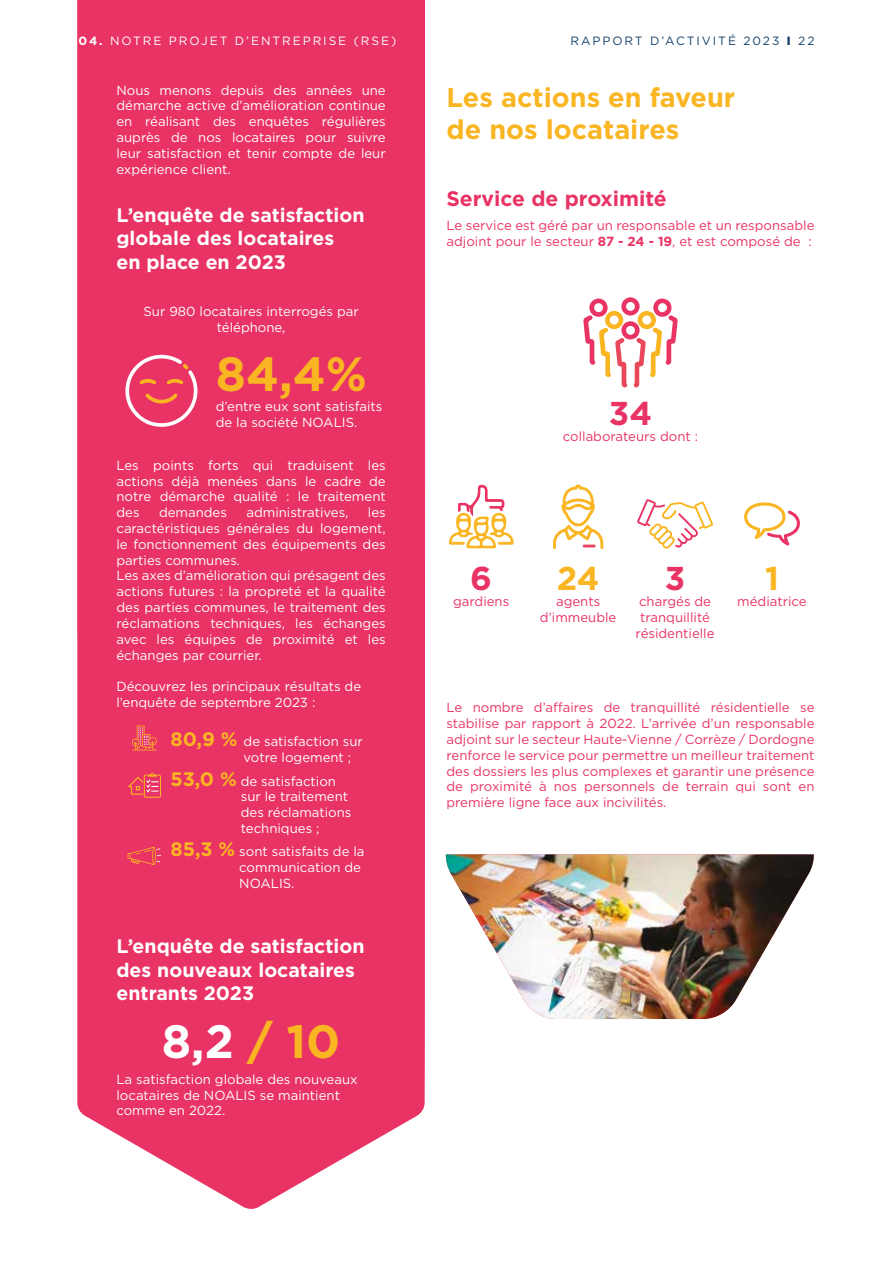
<style>
.page{position:relative;width:893px;height:1263px;background:#fff}
.page>*{position:absolute;margin:0;border:0;box-sizing:border-box;transform-origin:0 0}
.t1{font:700 48px "Gotham";color:#fab522}
.t2{font:700 46.65px "Gotham";color:#fff}
.t3{font:700 33px "Gotham";color:#e83364}
.t4{font:700 33px "Gotham";color:#fab522}
.t5{font:700 27px/32.4px "Gotham";color:#fab522}
.t6{font:700 21px "Gotham";color:#e83364}
.t7{font:700 19.5px/23.4px "Gotham";color:#fff}
.t8{font:13.2px/15.9px "Gotham";color:#fff}
.t9{font:13.2px/15.9px "Gotham";color:#e83364;text-align:center}
.t10{font:12px "Gotham";letter-spacing:.16em;color:#fff}
.t11{font:12px "Gotham";letter-spacing:.16em;color:#16426c}
.s1{font-weight:700}
.s2{font-weight:900}
.s3{font-weight:700;font-size:19.5px;color:#fab522}
.s4{color:#fab522}
</style>
<div class="page">
<div style="left:77px;top:0;width:349px;height:1209px;background:#e83364"></div>
<svg style="left:125px;top:355px;width:72px;height:72px;background:#ec5676"></svg>
<svg style="left:128px;top:773px;width:33px;height:25px"></svg>
<svg style="left:132px;top:725px;width:25px;height:25px"></svg>
<svg style="left:128px;top:847px;width:33px;height:18px"></svg>
<svg style="left:583px;top:297px;width:95px;height:91px"></svg>
<svg style="left:449px;top:485px;width:65px;height:63px"></svg>
<svg style="left:744px;top:502px;width:56px;height:44px"></svg>
<svg style="left:553px;top:485px;width:50px;height:64px"></svg>
<svg style="left:637px;top:499px;width:76px;height:50px"></svg>
<img style="left:446px;top:854px;width:368px;height:165px">
<p class="t10" style="left:78px;top:33px;width:319px"><span class="s1">04.</span> NOTRE PROJET D’ENTREPRISE (RSE)</p>
<p class="t11" style="left:570px;top:33px;width:246px">RAPPORT D’ACTIVITÉ 2023 <span class="s2">I</span> 22</p>
<p class="t8" style="left:116px;top:82px;width:271px;text-align:justify">Nous menons depuis des années une démarche active d’amélioration continue en réalisant des enquêtes régulières auprès de nos locataires pour suivre leur satisfaction et tenir compte de leur expérience client.</p>
<h3 class="t7" style="left:116px;top:203px;width:250px">L’enquête de satisfaction globale des locataires<br>en place en 2023</h3>
<p class="t8" style="left:143px;top:303px;width:217px;text-align:center">Sur 980 locataires interrogés par téléphone,</p>
<h1 class="t1" style="left:216px;top:342px;width:153px">84,4%</h1>
<p class="t8" style="left:216px;top:398px;width:168px">d’entre eux sont satisfaits de la société NOALIS.</p>
<p class="t8" style="left:116px;top:457px;width:271px;text-align:justify">Les points forts qui traduisent les actions déjà menées dans le cadre de notre démarche qualité : le traitement des</p>
<p class="t8" style="left:116px;top:504px;width:271px;text-indent:251px">les caractéristiques générales du logement, le fonctionnement des équipements des parties communes.<br>Les axes d’amélioration qui présagent des actions futures : la propreté et la qualité des parties communes, le traitement des réclamations techniques, les échanges avec les équipes de proximité et les échanges par courrier.</p>
<p class="t8" style="left:116px;top:678px;width:246px">Découvrez les principaux résultats de l’enquête de septembre 2023 :</p>
<p class="t8" style="left:244px;top:733px;width:121px;text-indent:-73px"><span class="s3">80,9 %</span> de satisfaction sur votre logement ;</p>
<p class="t8" style="left:241px;top:773px;width:112px;text-indent:-70px"><span class="s3">53,0 %</span> de satisfaction sur le traitement des réclamations techniques ;</p>
<p class="t8" style="left:239px;top:843px;width:127px;text-indent:-69px"><span class="s3">85,3 %</span> sont satisfaits de la communication de<br>NOALIS.</p>
<p class="t8" style="left:159px;top:504px;width:70px">demandes</p>
<p class="t8" style="left:246px;top:504px;width:104px">administratives,</p>
<h3 class="t7" style="left:116px;top:934px;width:250px">L’enquête de satisfaction des nouveaux locataires entrants 2023</h3>
<h2 class="t2" style="left:162px;top:1010px;width:180px">8,2 <span class="s4">/ 10</span></h2>
<p class="t8" style="left:116px;top:1071px;width:243px">La satisfaction globale des nouveaux locataires de NOALIS se maintient comme en 2022.</p>
<h3 class="t5" style="left:446px;top:81px;width:290px">Les actions en faveur de nos locataires</h3>
<h3 class="t6" style="left:446px;top:184px;width:222px">Service de proximité</h3>
<p class="t9" style="left:446px;top:217px;width:370px;text-align:left">Le service est géré par un responsable et un responsable adjoint pour le secteur <span class="s1">87 - 24 - 19</span>, et est composé de :</p>
<h3 class="t3" style="left:609px;top:392px;width:45px">34</h3>
<p class="t9" style="left:563px;top:428px;width:137px">collaborateurs dont :</p>
<h3 class="t3" style="left:470px;top:557px;width:23px">6</h3>
<p class="t9" style="left:453px;top:593px;width:58px">gardiens</p>
<h3 class="t4" style="left:557px;top:557px;width:44px">24</h3>
<p class="t9" style="left:540px;top:593px;width:78px">agents d’immeuble</p>
<h3 class="t3" style="left:665px;top:557px;width:22px">3</h3>
<p class="t9" style="left:636px;top:593px;width:80px">chargés de tranquillité résidentielle</p>
<h3 class="t4" style="left:765px;top:557px;width:15px">1</h3>
<p class="t9" style="left:737px;top:593px;width:71px">médiatrice</p>
<p class="t9" style="left:446px;top:699px;width:370px;text-align:justify">Le nombre d’affaires de tranquillité résidentielle se stabilise par rapport à 2022. L’arrivée d’un responsable adjoint sur le secteur Haute-Vienne / Corrèze / Dordogne renforce le service pour permettre un meilleur traitement des dossiers les plus complexes et garantir une présence de proximité à nos personnels de terrain qui sont en première ligne face aux incivilités.</p>
</div>
